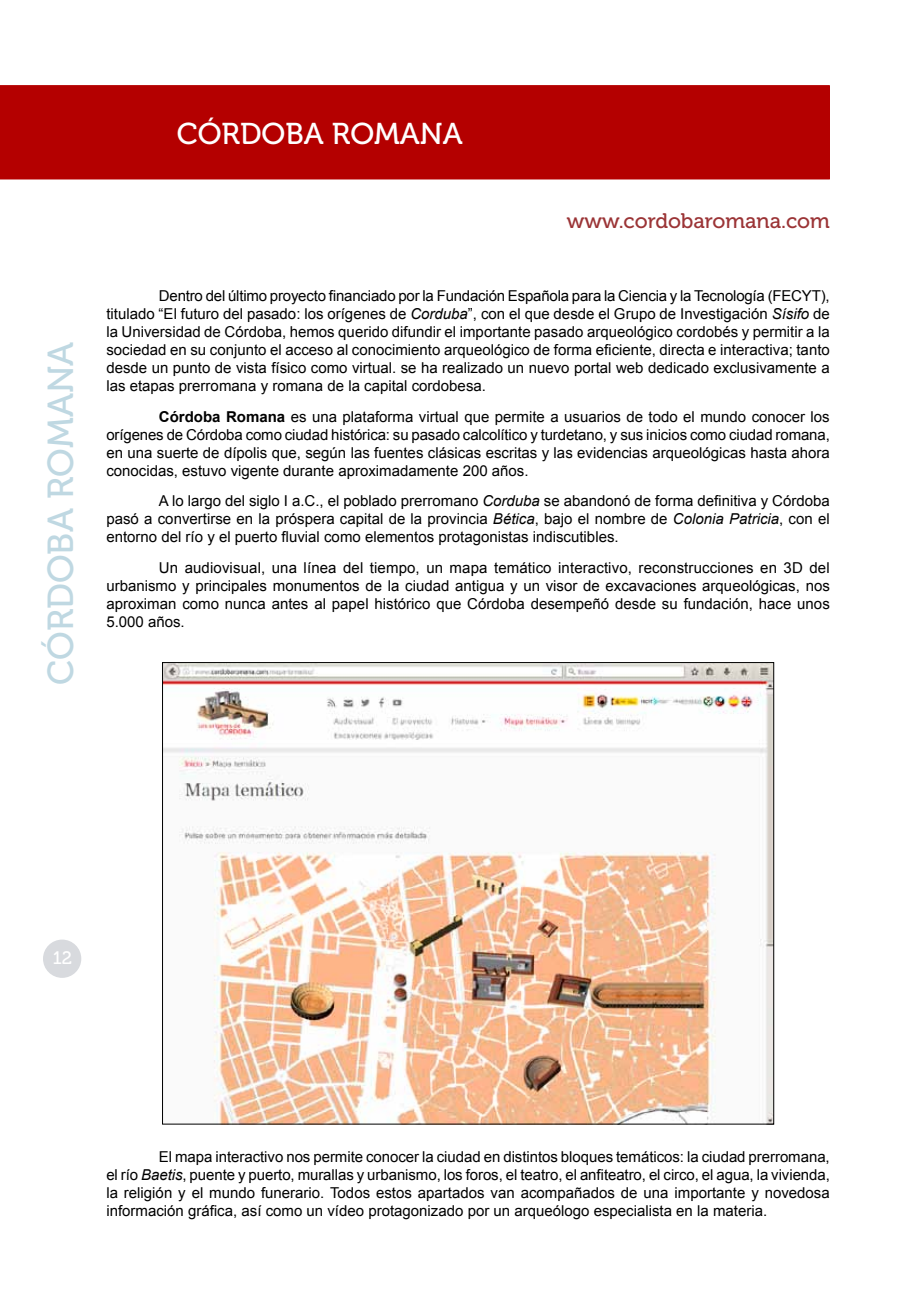
<style>
.page{position:relative;width:915px;height:1306px;background:#fff}
.page>*{position:absolute;margin:0;border:0;box-sizing:border-box;transform-origin:0 0}
.t1{font:36px "Museo 500";color:#bfd8e2}
.t2{font:30px "Museo 500";color:#fff}
.t3{font:21px "Museo 500";color:#9b3436}
.t4{font:18px "Museo 500";color:#fff}
.t5{font:15px/18px "Arial";color:#000;text-align:justify}
.s1{font-style:italic}
.s2{font-weight:700}
</style>
<div class="page">
<div style="left:44px;top:940px;width:36px;height:37px;background:#d8dade;border-radius:50%"></div>
<div style="left:43px;top:939px;width:38px;height:38px;border:2px solid #d8dade;border-radius:50%"></div>
<div style="left:0;top:85px;width:829px;height:94px;background:#b40000"></div>
<img style="left:164px;top:664px;width:607px;height:458px">
<h1 class="t1" style="left:41px;top:685px;width:344px;rotate:-90deg">CÓRDOBA ROMANA</h1>
<h2 class="t2" style="left:177px;top:117px;width:287px">CÓRDOBA ROMANA</h2>
<h3 class="t3" style="left:566px;top:210px;width:264px">www.cordobaromana.com</h3>
<p class="t5" style="left:106px;top:287px;width:724px;text-indent:53px">Dentro del último proyecto financiado por la Fundación Española para la Ciencia y la Tecnología (FECYT), titulado “El futuro del pasado: los orígenes de <span class="s1">Corduba</span>”, con el que desde el Grupo de Investigación <span class="s1">Sísifo</span> de la Universidad de Córdoba, hemos querido difundir el importante pasado arqueológico cordobés y permitir a la sociedad en su conjunto el acceso al conocimiento arqueológico de forma eficiente, directa e interactiva; tanto desde un punto de vista físico como virtual. se ha realizado un nuevo portal web dedicado exclusivamente a las etapas prerromana y romana de la capital cordobesa.</p>
<p class="t5" style="left:106px;top:407px;width:724px;text-indent:52px"><span class="s2">Córdoba Romana</span> es una plataforma virtual que permite a usuarios de todo el mundo conocer los orígenes de Córdoba como ciudad histórica: su pasado calcolítico y turdetano, y sus inicios como ciudad romana, en una suerte de dípolis que, según las fuentes clásicas escritas y las evidencias arqueológicas hasta ahora conocidas, estuvo vigente durante aproximadamente 200 años.</p>
<p class="t5" style="left:106px;top:492px;width:724px;text-indent:52px">A lo largo del siglo I a.C., el poblado prerromano <span class="s1">Corduba</span> se abandonó de forma definitiva y Córdoba pasó a convertirse en la próspera capital de la provincia <span class="s1">Bética</span>, bajo el nombre de <span class="s1">Colonia Patricia</span>, con el entorno del río y el puerto fluvial como elementos protagonistas indiscutibles.</p>
<p class="t5" style="left:106px;top:559px;width:724px;text-indent:52px">Un audiovisual, una línea del tiempo, un mapa temático interactivo, reconstrucciones en 3D del urbanismo y principales monumentos de la ciudad antigua y un visor de excavaciones arqueológicas, nos aproximan como nunca antes al papel histórico que Córdoba desempeñó desde su fundación, hace unos 5.000 años.</p>
<p class="t4" style="left:53px;top:947px;width:21px">12</p>
<p class="t5" style="left:106px;top:1148px;width:724px;text-indent:52px">El mapa interactivo nos permite conocer la ciudad en distintos bloques temáticos: la ciudad prerromana, el río <span class="s1">Baetis</span>, puente y puerto, murallas y urbanismo, los foros, el teatro, el anfiteatro, el circo, el agua, la vivienda, la religión y el mundo funerario. Todos estos apartados van acompañados de una importante y novedosa información gráfica, así como un vídeo protagonizado por un arqueólogo especialista en la materia.</p>
</div>
